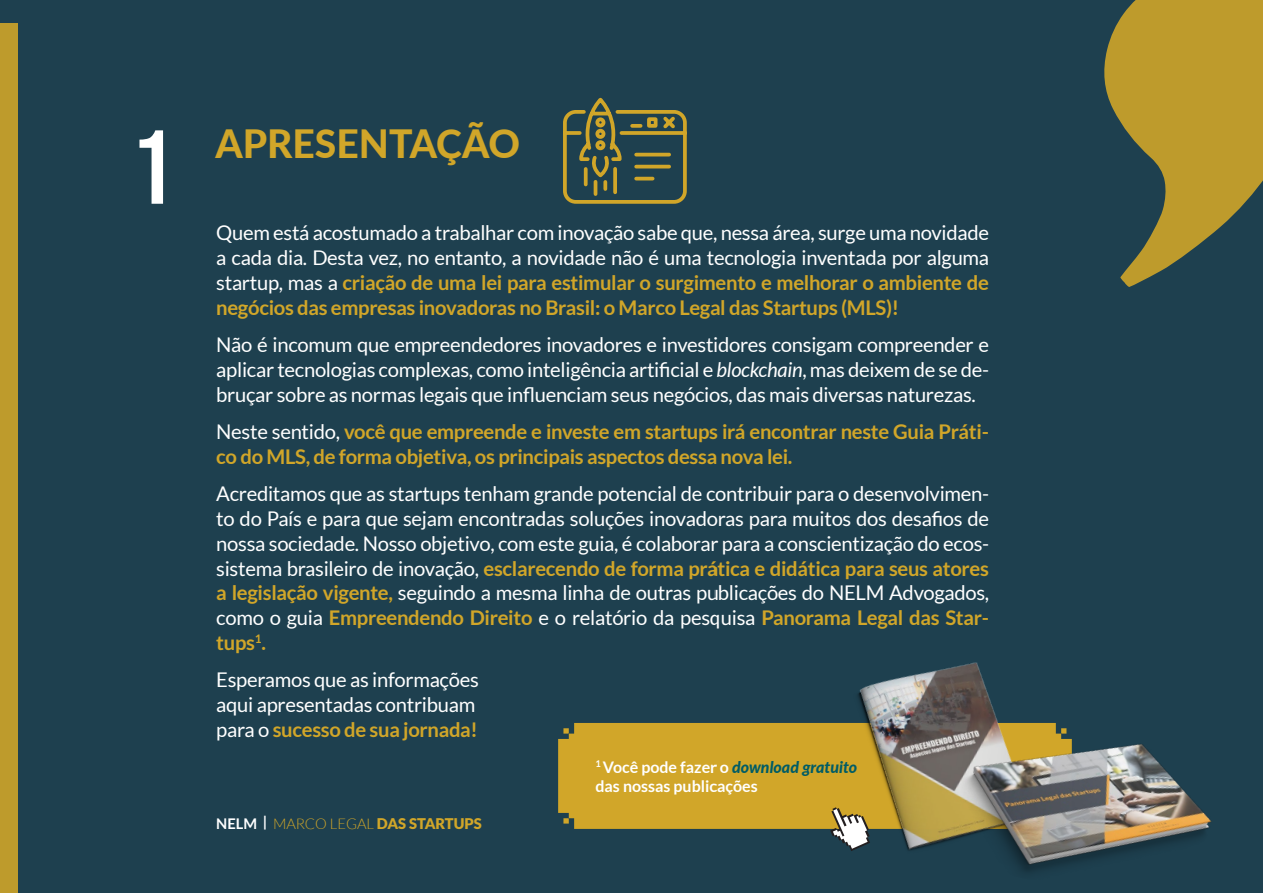
<style>
.page{position:relative;width:1263px;height:893px;background:#1e404f}
.page>*{position:absolute;margin:0;border:0;box-sizing:border-box;transform-origin:0 0}
.t1{font:700 104.85px "Bebas Neue Pro";color:#fff}
.t2{font:800 39px "Lato";color:#d1a629}
.texto_corrido{font:20.25px/24.8px "Lato";letter-spacing:-.015em;color:#fff;text-align:justify}
.texto_corrido-2{font:700 20.25px/24.8px "Lato";letter-spacing:-.015em;color:#d1a629}
.t3{font:700 16.05px/19.2px "Lato";color:#fff}
.t4{font:900 14.7px "Lato";color:#d1a629}
.s1{font-weight:700;color:#d1a629}
.s2{font-style:italic}
.s3{font-weight:400;color:#fff}
.s4{font-weight:800;font-style:italic;color:#005c65}
.s5{font-weight:700;color:#fff}
.s6{font-weight:300}
</style>
<div class="page">
<svg style="left:1104px;top:0;width:159px;height:287px;fill:#be9b2c"></svg>
<div style="left:0;top:0;width:18px;height:893px;background:#be9b2c"></div>
<svg style="left:563px;top:100px;width:124px;height:104px"></svg>
<div style="left:558px;top:723px;width:171px;height:106px;background:#d1a629"></div>
<img style="left:729px;top:662px;width:260px;height:189px">
<img style="left:942px;top:695px;width:270px;height:177px">
<div style="left:0;top:0;width:30px;height:22px;background:#1e404f"></div>
<svg style="left:830px;top:807px;width:40px;height:44px"></svg>
<p class="t1" style="left:138px;top:107px;width:32px">1</p>
<p class="t2" style="left:215px;top:114px;width:306px">APRESENTAÇÃO</p>
<p class="texto_corrido" style="left:216px;top:220px;width:774px">Quem está acostumado a trabalhar com inovação sabe que, nessa área, surge uma novidade a cada dia. Desta vez, no entanto, a novidade não é uma tecnologia inventada por alguma startup, mas a <span class="s1">criação de uma lei para estimular o surgimento e melhorar o ambiente de negócios das empresas inovadoras no Brasil: o Marco Legal das Startups (MLS)!</span></p>
<p class="texto_corrido" style="left:216px;top:332px;width:774px">Não é incomum que empreendedores inovadores e investidores consigam compreender e aplicar tecnologias complexas, como inteligência artificial e <span class="s2">blockchain</span>, mas deixem de se de&shy;bruçar sobre as normas legais que influenciam seus negócios, das mais diversas naturezas.</p>
<p class="texto_corrido-2" style="left:216px;top:419px;width:774px"><span class="s3">Neste sentido,</span> você que empreende e investe em startups irá encontrar neste Guia Práti&shy;co do MLS, de forma objetiva, os principais aspectos dessa nova lei.</p>
<p class="texto_corrido" style="left:216px;top:481px;width:774px">Acreditamos que as startups tenham grande potencial de contribuir para o desenvolvimen&shy;to do País e para que sejam encontradas soluções inovadoras para muitos dos desafios de nossa sociedade. Nosso objetivo, com este guia, é colaborar para a conscientização do ecos&shy;sistema brasileiro de inovação, <span class="s1">esclarecendo de forma prática e didática para seus atores a legislação vigente,</span> seguindo a mesma linha de outras publicações do NELM Advogados, como o guia <span class="s1">Empreendendo Direito</span> e o relatório da pesquisa <span class="s1">Panorama Legal das Star&shy;tups</span><sup>1</sup><span class="s1">.</span></p>
<p class="texto_corrido" style="left:216px;top:668px;width:264px;text-align:left">Esperamos que as informações aqui apresentadas contribuam para o <span class="s1">sucesso de sua jornada!</span></p>
<p class="t3" style="left:595px;top:757px;width:263px"><sup>1</sup> Você pode fazer o <span class="s4">download gratuito </span>das nossas publicações</p>
<p class="t4" style="left:216px;top:815px;width:267px"><span class="s5">NELM </span><sup>|</sup> <span class="s6">MARCO LEGAL</span> DAS STARTUPS</p>
</div>
